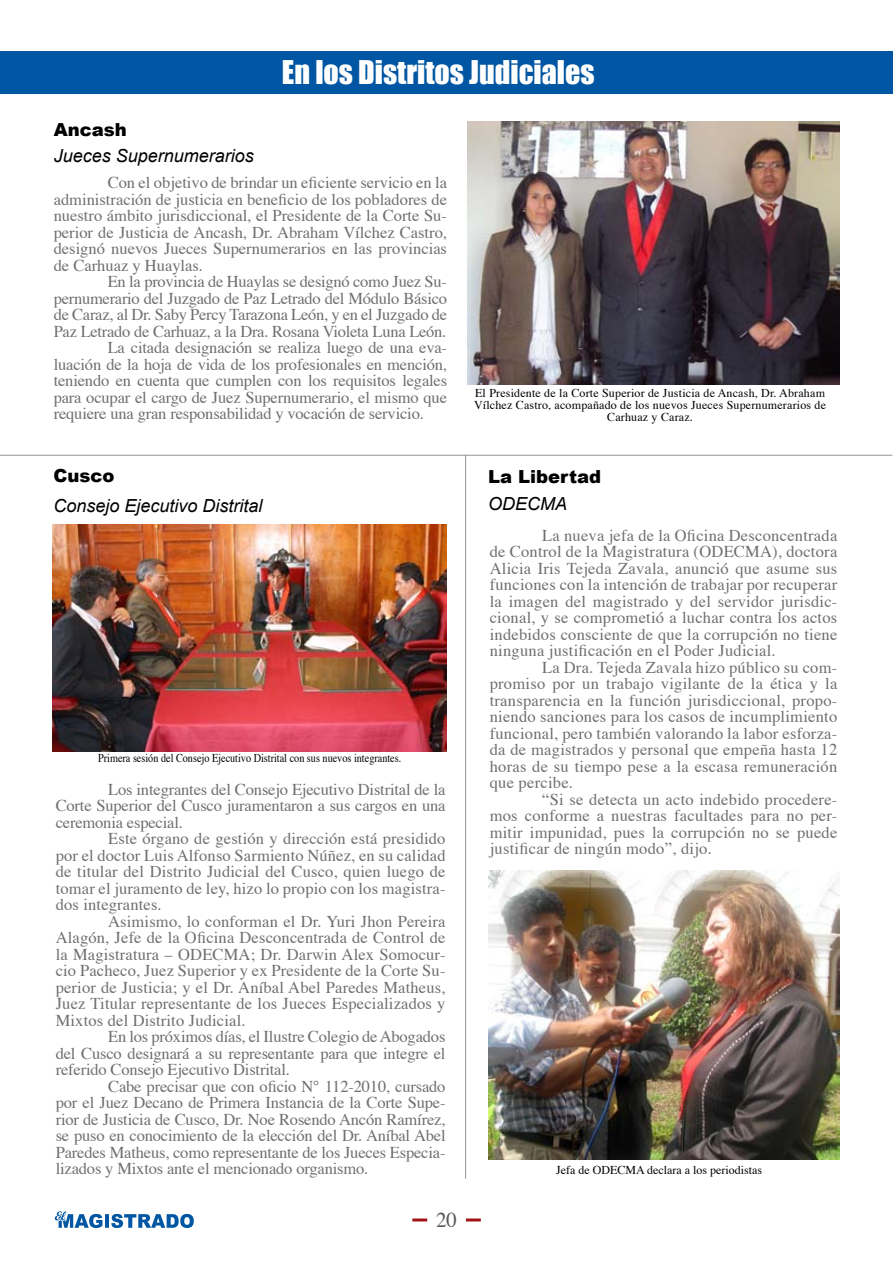
<style>
.page{position:relative;width:893px;height:1263px;background:#fff}
.page>*{position:absolute;margin:0;border:0;box-sizing:border-box;transform-origin:0 0}
.t1{font:30px "Impact";color:#fff}
.t2{font:21px "Times";color:#58595b}
.t3{font:italic 18px "Arial";color:#000}
.t4{font:900 18px "Arial";color:#000}
.t5{font:16.5px/16.5px "Times";letter-spacing:-.01em;color:#6d6f71;text-align:justify}
.t6{font:12px/12px "Times";letter-spacing:.015em;color:#000;text-align:center}
.t7{font:12px "Times";letter-spacing:.015em;color:#000;scale:.85 1}
</style>
<div class="page">
<hr style="left:466px;top:1218px;width:15px;height:3px;background:#a21418">
<hr style="left:412px;top:1218px;width:15px;height:3px;background:#a21418">
<hr style="left:105px;top:1214px;width:4px;height:14px;background:#0056a2">
<svg style="left:111px;top:1214px;width:83px;height:14px"></svg>
<svg style="left:54px;top:1211px;width:48px;height:17px"></svg>
<hr style="left:465px;top:455px;width:1px;height:724px;background:#939598">
<div style="left:0;top:52px;width:893px;height:42px;background:#0056a2"></div>
<hr style="left:0;top:455px;width:892px;height:1px;background:#939598">
<img style="left:53px;top:524px;width:393px;height:227px">
<img style="left:488px;top:870px;width:351px;height:289px">
<img style="left:468px;top:122px;width:371px;height:263px">
<p class="t4" style="left:54px;top:119px;width:75px">Ancash</p>
<p class="t3" style="left:54px;top:144px;width:202px">Jueces Supernumerarios</p>
<h1 class="t1" style="left:282px;top:54px;width:314px">En los Distritos Judiciales</h1>
<p class="t5" style="left:54px;top:173px;width:395px;text-indent:54px">Con el objetivo de brindar un eficiente servicio en la administración de justicia en beneficio de los pobladores de nuestro ámbito jurisdiccional, el Presidente de la Corte Su&shy;perior de Justicia de Ancash, Dr. Abraham Vílchez Castro, designó nuevos Jueces Supernumerarios en las provincias de Carhuaz y Huaylas.</p>
<p class="t5" style="left:108px;top:272px;width:341px">En la provincia de Huaylas se designó como Juez Su-</p>
<p class="t5" style="left:54px;top:289px;width:395px">pernumerario del Juzgado de Paz Letrado del Módulo Básico</p>
<p class="t5" style="left:54px;top:305px;width:395px">de Caraz, al Dr. Saby Percy Tarazona León, y en el Juzgado de</p>
<p class="t5" style="left:54px;top:322px;width:394px">Paz Letrado de Carhuaz, a la Dra. Rosana Violeta Luna León.</p>
<p class="t5" style="left:108px;top:338px;width:341px">La citada designación se realiza luego de una eva-</p>
<p class="t5" style="left:54px;top:355px;width:395px">luación de la hoja de vida de los profesionales en mención,</p>
<p class="t5" style="left:54px;top:371px;width:395px">teniendo en cuenta que cumplen con los requisitos legales</p>
<p class="t5" style="left:54px;top:388px;width:395px">para ocupar el cargo de Juez Supernumerario, el mismo que</p>
<p class="t5" style="left:54px;top:404px;width:372px">requiere una gran responsabilidad y vocación de servicio.</p>
<p class="t6" style="left:474px;top:386px;width:353px">El Presidente de la Corte Superior de Justicia de Ancash, Dr. Abraham<br>Vílchez Castro, acompañado de los nuevos Jueces Supernumerarios de<br>Carhuaz y Caraz.</p>
<p class="t4" style="left:53px;top:466px;width:63px">Cusco</p>
<p class="t4" style="left:488px;top:467px;width:114px">La Libertad</p>
<p class="t3" style="left:53px;top:494px;width:211px">Consejo Ejecutivo Distrital</p>
<p class="t3" style="left:488px;top:492px;width:81px">ODECMA</p>
<p class="t7" style="left:98px;top:746px;width:358px">Primera sesión del Consejo Ejecutivo Distrital con sus nuevos integrantes.</p>
<p class="t5" style="left:56px;top:780px;width:391px;text-indent:53px">Los integrantes del Consejo Ejecutivo Distrital de la Corte Superior del Cusco juramentaron a sus cargos en una ceremonia especial.</p>
<p class="t5" style="left:56px;top:829px;width:391px;text-indent:53px">Este órgano de gestión y dirección está presidido por el doctor Luis Alfonso Sarmiento Núñez, en su calidad de titular del Distrito Judicial del Cusco, quien luego de tomar el juramento de ley, hizo lo propio con los magistra&shy;dos integrantes.</p>
<p class="t5" style="left:56px;top:912px;width:391px;text-indent:53px">Asimismo, lo conforman el Dr. Yuri Jhon Pereira Alagón, Jefe de la Oficina Desconcentrada de Control de la Magistratura – ODECMA; Dr. Darwin Alex Somocur&shy;cio Pacheco, Juez Superior y ex Presidente de la Corte Su&shy;perior de Justicia; y el Dr. Aníbal Abel Paredes Matheus, Juez Titular representante de los Jueces Especializados y Mixtos del Distrito Judicial.</p>
<p class="t5" style="left:56px;top:1027px;width:391px;text-indent:53px">En los próximos días, el Ilustre Colegio de Abogados del Cusco designará a su representante para que integre el referido Consejo Ejecutivo Distrital.</p>
<p class="t5" style="left:56px;top:1077px;width:391px;text-indent:53px">Cabe precisar que con oficio N° 112-2010, cursado por el Juez Decano de Primera Instancia de la Corte Supe&shy;rior de Justicia de Cusco, Dr. Noe Rosendo Ancón Ramírez, se puso en conocimiento de la elección del Dr. Aníbal Abel Paredes Matheus, como representante de los Jueces Especia&shy;lizados y Mixtos ante el mencionado organismo.</p>
<p class="t2" style="left:436px;top:1200px;width:22px">20</p>
<p class="t5" style="left:490px;top:526px;width:349px;text-indent:53px">La nueva jefa de la Oficina Desconcentrada de Control de la Magistratura (ODECMA), doctora Alicia Iris Tejeda Zavala, anunció que asume sus funciones con la intención de trabajar por recuperar la imagen del magistrado y del servidor jurisdic&shy;cional, y se comprometió a luchar contra los actos indebidos consciente de que la corrupción no tiene ninguna justificación en el Poder Judicial.</p>
<p class="t5" style="left:490px;top:658px;width:349px;text-indent:53px">La Dra. Tejeda Zavala hizo público su com&shy;promiso por un trabajo vigilante de la ética y la transparencia en la función jurisdiccional, propo&shy;niendo sanciones para los casos de incumplimiento funcional, pero también valorando la labor esforza&shy;da de magistrados y personal que empeña hasta 12 horas de su tiempo pese a la escasa remuneración que percibe.</p>
<p class="t5" style="left:490px;top:790px;width:349px;text-indent:53px">“Si se detecta un acto indebido procedere&shy;mos conforme a nuestras facultades para no per&shy;mitir impunidad, pues la corrupción no se puede justificar de ningún modo”, dijo.</p>
<p class="t6" style="left:556px;top:1163px;width:207px">Jefa de ODECMA declara a los periodistas</p>
</div>
